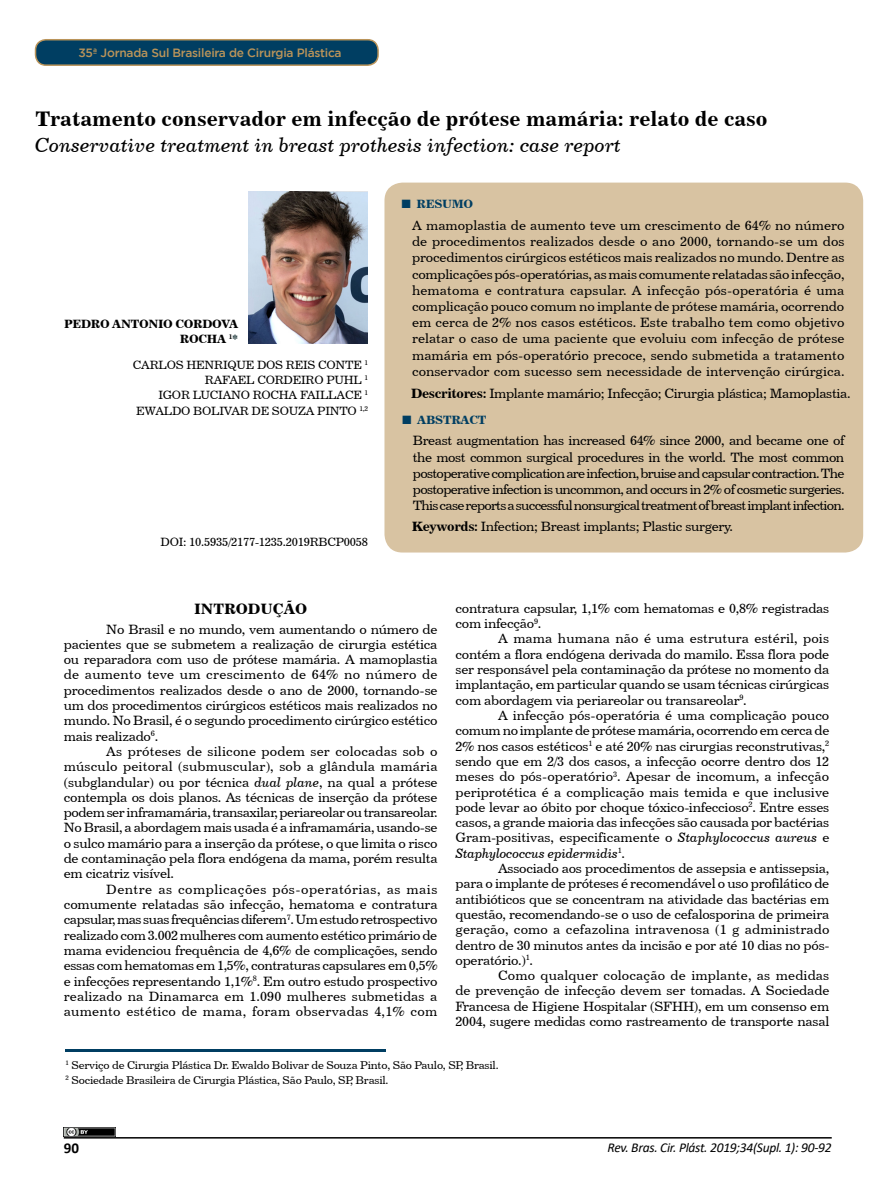
<style>
.page{position:relative;width:893px;height:1191px;background:#fff}
.page>*{position:absolute;margin:0;border:0;box-sizing:border-box;transform-origin:0 0}
.t1{font:21px "Century 731 BT Bold A";color:#000}
.t2{font:20.25px "Century 731 BT Italic A";color:#000}
.t3{font:15px "Century 731 BT Bold A";color:#000}
.t4{font:700 15px "Calibri";color:#000}
.t5{font:13.5px/15.3px "Century 731 BT Roman A";letter-spacing:-.02em;color:#000;text-align:justify}
.t6{font:italic 13.5px "Calibri";letter-spacing:-.02em;color:#000}
.t7{font:13.5px "Century 731 BT Italic A";letter-spacing:-.02em;color:#000}
.t8{font:12px/15.3px "Century 731 BT Roman A";letter-spacing:-.02em;color:#000;text-align:right}
.t9{font:500 12px "Gotham";letter-spacing:-.02em;color:#ba945a}
.t10{font:12px/15.3px "Century 731 BT Bold A";letter-spacing:-.025em;color:#000;text-align:right}
.t11{font:12px "Century 731 BT Bold A";letter-spacing:-.02em;color:#003e62}
.t12{font:11.25px/15.3px "Century 731 BT Roman A";letter-spacing:-.02em;color:#000}
.s1{color:#062224}
.s2{font-family:"Times New Roman";font-weight:700;font-size:18px}
.s3{font-family:"Century 731 BT Bold A"}
.s4{font-family:"Century 731 BT Italic A"}
.s5{font-family:"Century 731 BT Roman A"}
</style>
<div class="page">
<hr style="left:64px;top:1137px;width:768px;height:1px;background:#000">
<div style="left:384px;top:183px;width:479px;height:369px;background:#d8c3a2;border-radius:18px"></div>
<hr style="left:66px;top:1049px;width:320px;height:3px;background:#003e62">
<div style="left:36px;top:40px;width:342px;height:25px;background:#003e62;border-radius:10px"></div>
<div style="left:35px;top:39px;width:344px;height:27px;border:2px solid #ba945a;border-radius:10px"></div>
<img style="left:248px;top:191px;width:119px;height:153px">
<img style="left:64px;top:1127px;width:51px;height:9px">
<p class="t9" style="left:78px;top:46px;width:265px">35ª Jornada Sul Brasileira de Cirurgia Plástica</p>
<h1 class="t1" style="left:35px;top:106px;width:734px">Tratamento conservador em infecção de prótese mamária: relato de caso</h1>
<h2 class="t2" style="left:35px;top:132px;width:587px">Conservative treatment in breast prothesis infection: case report</h2>
<p class="t10" style="left:64px;top:316px;width:175px">PEDRO ANTONIO CORDOVA<br>ROCHA <sup>1</sup><span class="s1">*</span></p>
<p class="t8" style="left:133px;top:356px;width:237px">CARLOS HENRIQUE DOS REIS CONTE <sup>1<br></sup>RAFAEL CORDEIRO PUHL <sup>1<br></sup>IGOR LUCIANO ROCHA FAILLACE <sup>1<br></sup>EWALDO BOLIVAR DE SOUZA PINTO <sup>1,2</sup></p>
<p class="t8" style="left:161px;top:534px;width:209px">DOI: 10.5935/2177-1235.2019RBCP0058</p>
<p class="t11" style="left:401px;top:197px;width:74px"><span class="s2">■</span> RESUMO</p>
<p class="t5" style="left:412px;top:217px;width:434px;line-height:16.2px">A mamoplastia de aumento teve um crescimento de 64% no número de procedimentos realizados desde o ano 2000, tornando-se um dos procedimentos cirúrgicos estéticos mais realizados no mundo. Dentre as complicações pós-operatórias, as mais comumente relatadas são infecção, hematoma e contratura capsular. A infecção pós-operatória é uma complicação pouco comum no implante de prótese mamária, ocorrendo em cerca de 2% nos casos estéticos. Este trabalho tem como objetivo relatar o caso de uma paciente que evoluiu com infecção de prótese mamária em pós-operatório precoce, sendo submetida a tratamento conservador com sucesso sem necessidade de intervenção cirúrgica.</p>
<p class="t5" style="left:411px;top:385px;width:441px"><span class="s3">Descritores:</span> Implante mamário; Infecção; Cirurgia plástica; Mamoplastia.</p>
<p class="t11" style="left:402px;top:412px;width:86px"><span class="s2">■</span> ABSTRACT</p>
<p class="t5" style="left:413px;top:432px;width:433px;line-height:16.2px">Breast augmentation has increased 64% since 2000, and became one of the most common surgical procedures in the world. The most common postoperative complication are infection, bruise and capsular contraction. The postoperative infection is uncommon, and occurs in 2% of cosmetic surgeries.<br>This case reports a successful nonsurgical treatment of breast implant infection.</p>
<p class="t5" style="left:412px;top:519px;width:323px"><span class="s3">Keywords:</span> Infection; Breast implants; Plastic surgery.</p>
<p class="t3" style="left:194px;top:599px;width:115px">INTRODUÇÃO</p>
<p class="t5" style="left:64px;top:621px;width:375px;text-indent:43px">No Brasil e no mundo, vem aumentando o número de pacientes que se submetem a realização de cirurgia estética ou reparadora com uso de prótese mamária. A mamoplastia de aumento teve um crescimento de 64% no número de procedimentos realizados desde o ano de 2000, tornando-se um dos procedimentos cirúrgicos estéticos mais realizados no mundo. No Brasil, é o segundo procedimento cirúrgico estético mais realizado<sup>6</sup>.</p>
<p class="t5" style="left:64px;top:743px;width:375px;text-indent:43px">As próteses de silicone podem ser colocadas sob o músculo peitoral (submuscular), sob a glândula mamária (subglandular) ou por técnica <span class="s4">dual plane</span>, na qual a prótese contempla os dois planos. As técnicas de inserção da prótese podem ser inframamária, transaxilar, periareolar ou transareolar.<br>No Brasil, a abordagem mais usada é a inframamária, usando-se o sulco mamário para a inserção da prótese, o que limita o risco de contaminação pela flora endógena da mama, porém resulta em cicatriz visível.</p>
<p class="t5" style="left:64px;top:881px;width:375px;text-indent:43px">Dentre as complicações pós-operatórias, as mais comumente relatadas são infecção, hematoma e contratura capsular, mas suas frequências diferem<sup>7</sup>. Um estudo retrospectivo realizado com 3.002 mulheres com aumento estético primário de mama evidenciou frequência de 4,6% de complicações, sendo essas com hematomas em 1,5%, contraturas capsulares em 0,5% e infecções representando 1,1%<sup>8</sup>. Em outro estudo prospectivo realizado na Dinamarca em 1.090 mulheres submetidas a aumento estético de mama, foram observadas 4,1% com</p>
<p class="t5" style="left:456px;top:600px;width:375px">contratura capsular, 1,1% com hematomas e 0,8% registradas com infecção<sup>9</sup>.</p>
<p class="t5" style="left:456px;top:631px;width:375px;text-indent:43px">A mama humana não é uma estrutura estéril, pois contém a flora endógena derivada do mamilo. Essa flora pode ser responsável pela contaminação da prótese no momento da implantação, em particular quando se usam técnicas cirúrgicas com abordagem via periareolar ou transareolar<sup>9</sup>.</p>
<p class="t5" style="left:456px;top:707px;width:375px;text-indent:43px">A infecção pós-operatória é uma complicação pouco comum no implante de prótese mamária, ocorrendo em cerca de 2% nos casos estéticos<sup>1</sup> e até 20% nas cirurgias reconstrutivas,<sup>2 </sup>sendo que em 2/3 dos casos, a infecção ocorre dentro dos 12 meses do pós-operatório<sup>3</sup>. Apesar de incomum, a infecção periprotética é a complicação mais temida e que inclusive pode levar ao óbito por choque tóxico-infeccioso<sup>2</sup>. Entre esses casos, a grande maioria das infecções são causada por bactérias Gram-positivas, especificamente o <span class="s4">Staphylococcus aureus</span> e</p>
<p class="t7" style="left:456px;top:844px;width:171px">Staphylococcus epidermidis<sup>1</sup><span class="s5">.</span></p>
<p class="t5" style="left:456px;top:860px;width:375px;text-indent:43px">Associado aos procedimentos de assepsia e antissepsia, para o implante de próteses é recomendável o uso profilático de antibióticos que se concentram na atividade das bactérias em questão, recomendando-se o uso de cefalosporina de primeira geração, como a cefazolina intravenosa (1 g administrado dentro de 30 minutos antes da incisão e por até 10 dias no pós&shy;operatório.)<sup>1</sup>.</p>
<p class="t5" style="left:456px;top:967px;width:375px;text-indent:43px">Como qualquer colocação de implante, as medidas de prevenção de infecção devem ser tomadas. A Sociedade Francesa de Higiene Hospitalar (SFHH), em um consenso em 2004, sugere medidas como rastreamento de transporte nasal</p>
<p class="t12" style="left:66px;top:1057px;width:435px"><sup>1</sup> Serviço de Cirurgia Plástica Dr. Ewaldo Bolivar de Souza Pinto, São Paulo, SP, Brasil.<br><sup>2</sup> Sociedade Brasileira de Cirurgia Plástica, São Paulo, SP, Brasil.</p>
<p class="t4" style="left:64px;top:1137px;width:17px">90</p>
<p class="t6" style="left:608px;top:1138px;width:226px">Rev. Bras. Cir. Plást. 2019;34(Supl. 1): 90-92</p>
</div>
